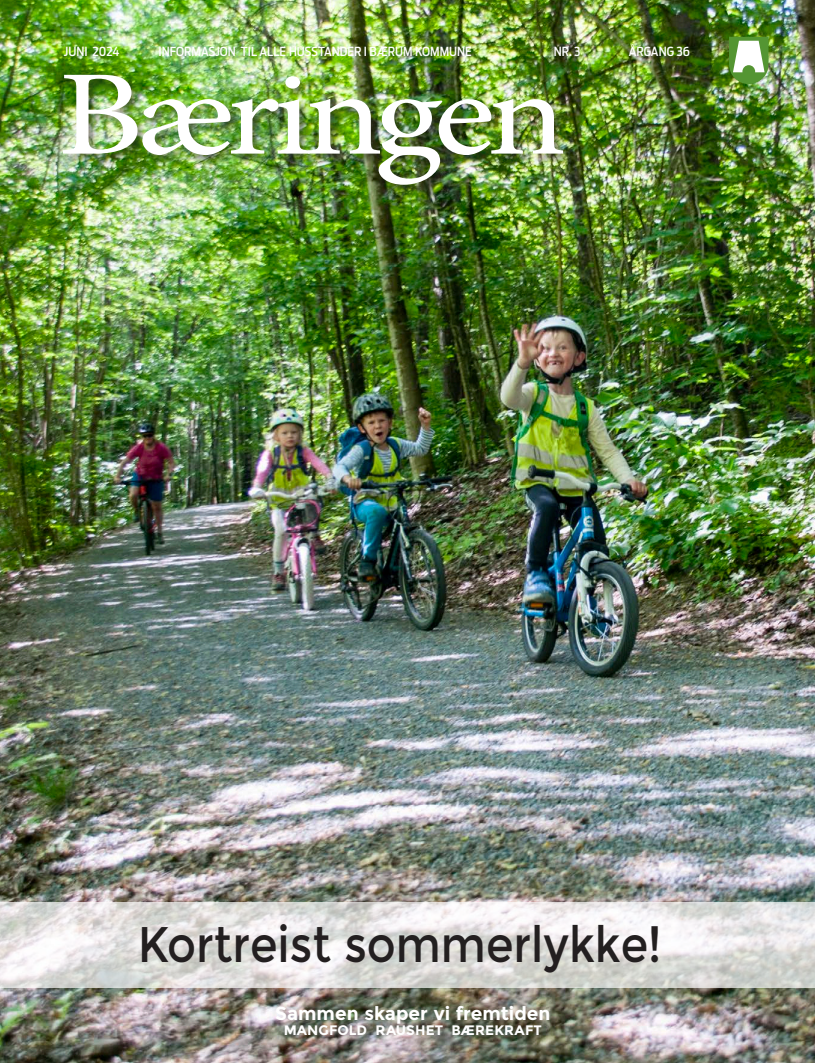
<style>
.page{position:relative;width:815px;height:1063px;background:#fff}
.page>*{position:absolute;margin:0;border:0;box-sizing:border-box;transform-origin:0 0}
.t1{font:121.25px "Minion Pro";letter-spacing:-.055em;color:#fff;scale:1.2 1}
.Head_48pkt{font:50px "Montserrat";color:#231f20;scale:.89 1}
.A-Brødtekst{font:700 18.75px "Montserrat";color:#fff}
.A-Brødtekst-2{font:700 13.75px "Montserrat";letter-spacing:.005em;color:#fff}
.t2{font:500 12.5px "Antenna Cond";color:#fff}
</style>
<div class="page">
<img style="left:0;top:0;width:815px;height:1063px">
<svg style="left:729px;top:37px;width:40px;height:47px"></svg>
<div style="left:61px;top:73px;width:513px;height:124px;background:#231f20;opacity:.52"></div>
<svg style="left:0;top:903px;width:815px;height:85px"></svg>
<p class="t2" style="left:64px;top:44px;width:57px">JUNI 2024</p>
<p class="t2" style="left:158px;top:44px;width:315px">INFORMASJON TIL ALLE HUSSTANDER I BÆRUM KOMMUNE</p>
<p class="t2" style="left:554px;top:44px;width:28px">NR. 3</p>
<p class="t2" style="left:629px;top:44px;width:63px">ÅRGANG 36</p>
<p class="t1" style="left:58px;top:34px;width:426px">Bæringen</p>
<p class="Head_48pkt" style="left:138px;top:916px;width:590px">Kortreist sommerlykke!</p>
<p class="A-Brødtekst" style="left:275px;top:1002px;width:277px">Sammen skaper vi fremtiden</p>
<p class="A-Brødtekst-2" style="left:284px;top:1022px;width:260px">MANGFOLD RAUSHET BÆREKRAFT</p>
</div>
